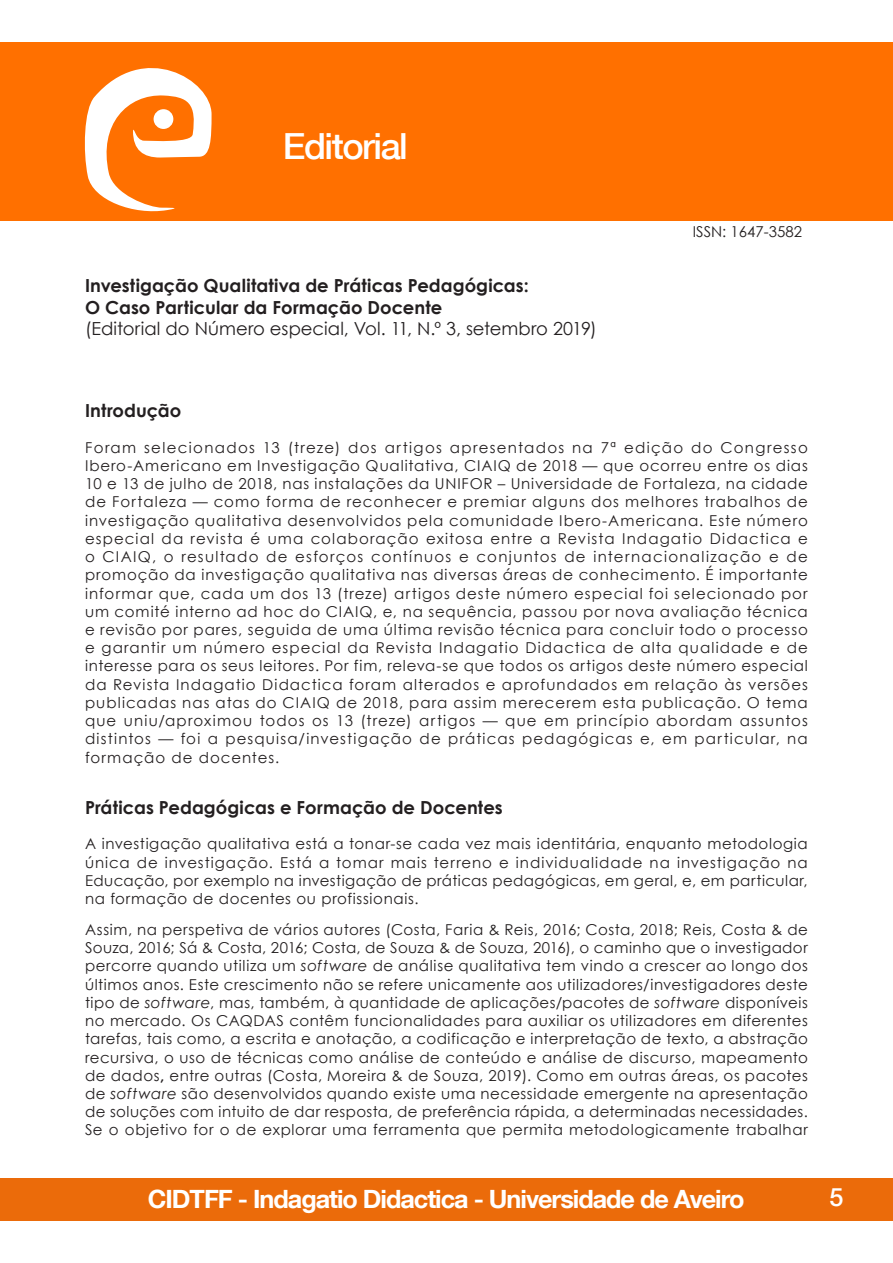
<style>
.page{position:relative;width:893px;height:1263px;background:#fff}
.page>*{position:absolute;margin:0;border:0;box-sizing:border-box;transform-origin:0 0}
.t1{font:500 36px "Helvetica Neue LT Com";letter-spacing:-.04em;color:#fff}
.t2{font:700 25.2px "Helvetica Neue LT Com";letter-spacing:-.04em;color:#fff}
.t3{font:500 25.2px "Helvetica Neue LT Com";color:#fff}
.TitulosPapers{font:700 18px/21.6px "Century Gothic";letter-spacing:.005em;color:#231f20}
.Titulos{font:700 18px "Century Gothic";letter-spacing:.005em;color:#231f20}
.paragrafos{font:15px/18.1px "Century Gothic";letter-spacing:.04em;color:#231f20;text-align:justify}
.paragrafos-2{font:15px "Century Gothic";color:#231f20}
.s1{font-weight:400}
.s2{font-style:italic}
.s3{font-weight:700}
</style>
<div class="page">
<div style="left:0;top:43px;width:893px;height:178px;background:#ff7000"></div>
<div style="left:0;top:1178px;width:893px;height:42px;background:#eb6b0a"></div>
<svg style="left:83px;top:42px;width:129px;height:170px"></svg>
<p class="t1" style="left:283px;top:124px;width:127px">Editorial</p>
<p class="TitulosPapers" style="left:85px;top:274px;width:513px">Investigação Qualitativa de Práticas Pedagógicas:<br>O Caso Particular da Formação Docente<br><span class="s1">(Editorial do Número especial, Vol. 11, N.º 3, setembro 2019)</span></p>
<p class="paragrafos-2" style="left:693px;top:221px;width:111px">ISSN: 1647-3582</p>
<p class="Titulos" style="left:85px;top:397px;width:98px">Introdução</p>
<p class="paragrafos" style="left:85px;top:438px;width:724px">Foram selecionados 13 (treze) dos artigos apresentados na 7ª edição do Congresso Ibero-Americano em Investigação Qualitativa, CIAIQ de 2018 — que ocorreu entre os dias 10 e 13 de julho de 2018, nas instalações da UNIFOR – Universidade de Fortaleza, na cidade de Fortaleza — como forma de reconhecer e premiar alguns dos melhores trabalhos de investigação qualitativa desenvolvidos pela comunidade Ibero-Americana. Este número especial da revista é uma colaboração exitosa entre a Revista Indagatio Didactica e o CIAIQ, o resultado de esforços contínuos e conjuntos de internacionalização e de promoção da investigação qualitativa nas diversas áreas de conhecimento. É importante informar que, cada um dos 13 (treze) artigos deste número especial foi selecionado por um comité interno ad hoc do CIAIQ, e, na sequência, passou por nova avaliação técnica e revisão por pares, seguida de uma última revisão técnica para concluir todo o processo e garantir um número especial da Revista Indagatio Didactica de alta qualidade e de interesse para os seus leitores. Por fim, releva-se que todos os artigos deste número especial da Revista Indagatio Didactica foram alterados e aprofundados em relação às versões publicadas nas atas do CIAIQ de 2018, para assim merecerem esta publicação. O tema que uniu/aproximou todos os 13 (treze) artigos — que em princípio abordam assuntos distintos — foi a pesquisa/investigação de práticas pedagógicas e, em particular, na formação de docentes.</p>
<p class="Titulos" style="left:85px;top:794px;width:419px">Práticas Pedagógicas e Formação de Docentes</p>
<p class="paragrafos" style="left:85px;top:834px;width:724px">A investigação qualitativa está a tonar-se cada vez mais identitária, enquanto metodologia única de investigação. Está a tomar mais terreno e individualidade na investigação na Educação, por exemplo na investigação de práticas pedagógicas, em geral, e, em particular, na formação de docentes ou profissionais.</p>
<p class="paragrafos" style="left:85px;top:920px;width:724px">Assim, na perspetiva de vários autores (Costa, Faria &amp; Reis, 2016; Costa, 2018; Reis, Costa &amp; de Souza, 2016; Sá &amp; Costa, 2016; Costa, de Souza &amp; de Souza, 2016), o caminho que o investigador percorre quando utiliza um <span class="s2">software</span> de análise qualitativa tem vindo a crescer ao longo dos últimos anos. Este crescimento não se refere unicamente aos utilizadores/investigadores deste tipo de <span class="s2">software</span>, mas, também, à quantidade de aplicações/pacotes de <span class="s2">software</span> disponíveis no mercado. Os CAQDAS contêm funcionalidades para auxiliar os utilizadores em diferentes tarefas, tais como, a escrita e anotação, a codificação e interpretação de texto, a abstração recursiva, o uso de técnicas como análise de conteúdo e análise de discurso, mapeamento de dados<span class="s3">,</span> entre outras (Costa, Moreira &amp; de Souza, 2019). Como em outras áreas, os pacotes de <span class="s2">software</span> são desenvolvidos quando existe uma necessidade emergente na apresentação de soluções com intuito de dar resposta, de preferência rápida, a determinadas necessidades.<br>Se o objetivo for o de explorar uma ferramenta que permita metodologicamente trabalhar</p>
<p class="t2" style="left:148px;top:1183px;width:598px">CIDTFF - Indagatio Didactica - Universidade de Aveiro</p>
<p class="t3" style="left:829px;top:1181px;width:16px">5</p>
</div>
